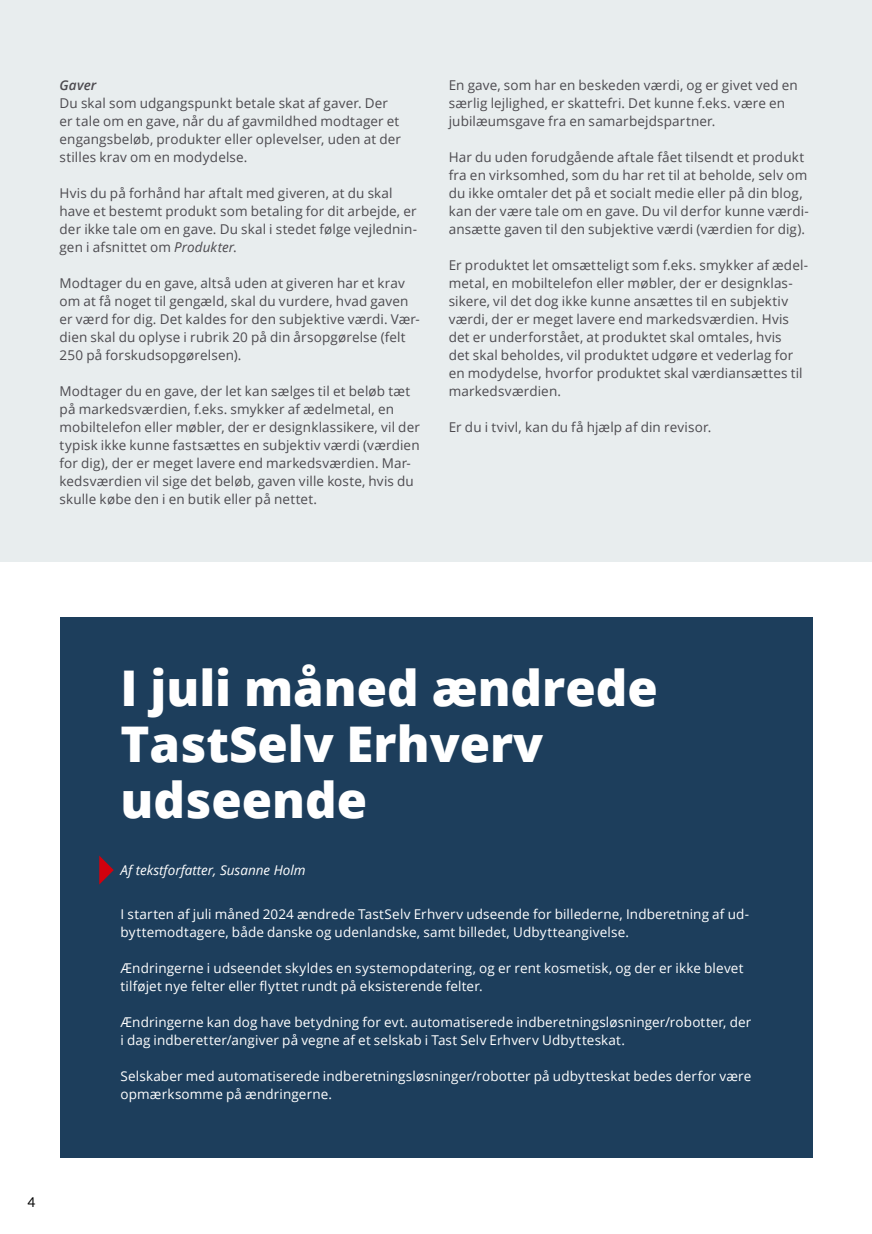
<style>
.page{position:relative;width:872px;height:1234px;background:#fff}
.page>*{position:absolute;margin:0;border:0;box-sizing:border-box;transform-origin:0 0}
.t1{font:800 49.2px/55.9px "Open Sans";color:#fff}
.t2{font:13.5px/18px "Open Sans";letter-spacing:.01em;color:#4c4a4f}
.t3{font:13.5px/18px "Open Sans";letter-spacing:.01em;color:#fff}
.t4{font:italic 13.5px "Open Sans";color:#fff}
.t5{font:italic 600 13.5px "Open Sans";letter-spacing:.01em;color:#4c4a4f}
.t6{font:13.5px "Aleo";color:#000}
.s1{font-style:italic}
</style>
<div class="page">
<div style="left:0;top:0;width:872px;height:561px;background:#e8edee"></div>
<div style="left:60px;top:617px;width:752px;height:540px;background:#1d3e5c"></div>
<svg style="left:99px;top:855px;width:15px;height:29px"></svg>
<p class="t5" style="left:60px;top:80px;width:38px">Gaver</p>
<p class="t2" style="left:60px;top:94px;width:343px">Du skal som udgangspunkt betale skat af gaver. Der er tale om en gave, når du af gavmildhed modtager et engangsbeløb, produkter eller oplevelser, uden at der stilles krav om en modydelse.</p>
<p class="t2" style="left:60px;top:184px;width:359px">Hvis du på forhånd har aftalt med giveren, at du skal have et bestemt produkt som betaling for dit arbejde, er der ikke tale om en gave. Du skal i stedet følge vejlednin&shy;gen i afsnittet om <span class="s1">Produkter</span>.</p>
<p class="t2" style="left:60px;top:274px;width:362px">Modtager du en gave, altså uden at giveren har et krav om at få noget til gengæld, skal du vurdere, hvad gaven er værd for dig. Det kaldes for den subjektive værdi. Vær&shy;dien skal du oplyse i rubrik 20 på din årsopgørelse (felt 250 på forskudsopgørelsen).</p>
<p class="t2" style="left:60px;top:382px;width:362px">Modtager du en gave, der let kan sælges til et beløb tæt på markedsværdien, f.eks. smykker af ædelmetal, en mobiltelefon eller møbler, der er designklassikere, vil der typisk ikke kunne fastsættes en subjektiv værdi (værdien for dig), der er meget lavere end markedsværdien. Mar&shy;kedsværdien vil sige det beløb, gaven ville koste, hvis du skulle købe den i en butik eller på nettet.</p>
<p class="t2" style="left:449px;top:76px;width:351px">En gave, som har en beskeden værdi, og er givet ved en særlig lejlighed, er skattefri. Det kunne f.eks. være en jubilæumsgave fra en samarbejdspartner.</p>
<p class="t2" style="left:449px;top:148px;width:361px">Har du uden forudgående aftale fået tilsendt et produkt fra en virksomhed, som du har ret til at beholde, selv om du ikke omtaler det på et socialt medie eller på din blog, kan der være tale om en gave. Du vil derfor kunne værdi&shy;ansætte gaven til den subjektive værdi (værdien for dig).</p>
<p class="t2" style="left:449px;top:256px;width:361px">Er produktet let omsætteligt som f.eks. smykker af ædel&shy;metal, en mobiltelefon eller møbler, der er designklas&shy;sikere, vil det dog ikke kunne ansættes til en subjektiv værdi, der er meget lavere end markedsværdien. Hvis det er underforstået, at produktet skal omtales, hvis<br>det skal beholdes, vil produktet udgøre et vederlag for en modydelse, hvorfor produktet skal værdiansættes til markedsværdien.</p>
<p class="t2" style="left:449px;top:418px;width:264px">Er du i tvivl, kan du få hjælp af din revisor.</p>
<p class="t6" style="left:28px;top:1196px;width:9px">4</p>
<h1 class="t1" style="left:120px;top:657px;width:539px">I juli måned ændrede<br>TastSelv Erhverv udseende</h1>
<p class="t4" style="left:120px;top:863px;width:187px">Af tekstforfatter, Susanne Holm</p>
<p class="t3" style="left:120px;top:904px;width:630px">I starten af juli måned 2024 ændrede TastSelv Erhverv udseende for billederne, Indberetning af ud&shy;byttemodtagere, både danske og udenlandske, samt billedet, Udbytteangivelse.</p>
<p class="t3" style="left:120px;top:958px;width:624px">Ændringerne i udseendet skyldes en systemopdatering, og er rent kosmetisk, og der er ikke blevet tilføjet nye felter eller flyttet rundt på eksisterende felter.</p>
<p class="t3" style="left:120px;top:1012px;width:632px">Ændringerne kan dog have betydning for evt. automatiserede indberetningsløsninger/robotter, der i dag indberetter/angiver på vegne af et selskab i Tast Selv Erhverv Udbytteskat.</p>
<p class="t3" style="left:120px;top:1066px;width:632px">Selskaber med automatiserede indberetningsløsninger/robotter på udbytteskat bedes derfor være opmærksomme på ændringerne.</p>
</div>
